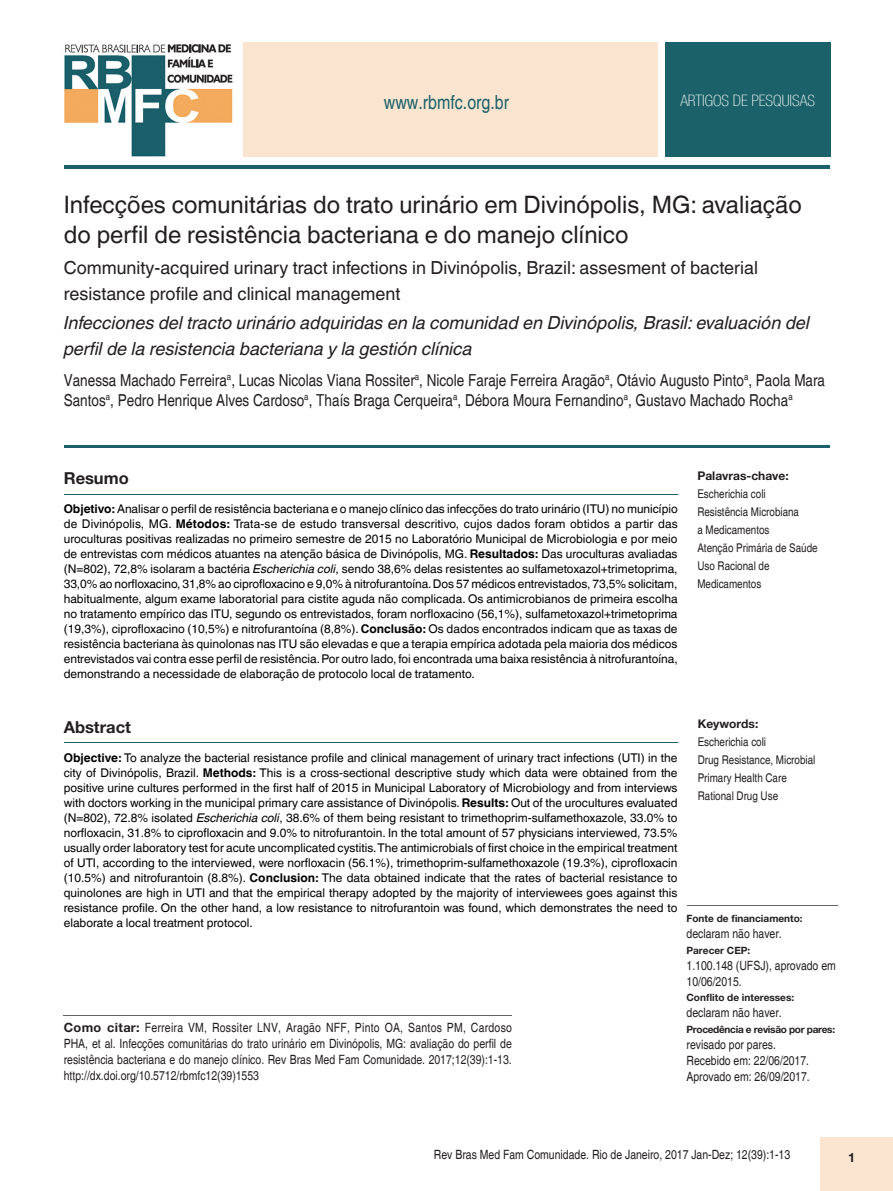
<style>
.page{position:relative;width:893px;height:1191px;background:#fff}
.page>*{position:absolute;margin:0;border:0;box-sizing:border-box;transform-origin:0 0}
.Título{font:24px/30px "Helvetica World";color:#231f20}
.Instituição{font:condensed 19.5px "Helvetica";color:#1a6169}
.Titulo_traduzido_3{font:italic 18px/25.5px "Helvetica World";color:#231f20}
.Titulo_traduzido{font:18px/25.5px "Helvetica World";color:#231f20}
.Autor{font:condensed 16.5px/19.8px "Helvetica";color:#231f20}
.RESUMO{font:700 16.5px "Helvetica Neue";color:#231f20}
.Instituição-2{font:100 condensed 15.75px "Helvetica Neue LT Com";color:#fff}
.Instituição-3{font:condensed 12.75px/15.9px "Helvetica";color:#231f20;text-align:justify}
.Instituição-4{font:700 12.75px "Helvetica Neue";color:#231f20}
.Abstract{font:12px/15px "Helvetica World";color:#000;text-align:justify}
.Key_words{font:condensed 12px/18px "Helvetica";color:#231f20}
.Key_words-2{font:700 12px "Helvetica Neue";color:#231f20}
.Instituição-5{font:700 10.05px "Helvetica Neue";color:#231f20}
.Instituição-6{font:700 10.05px "Helvetica Neue";letter-spacing:-.03em;color:#231f20}
.s1{font-weight:700}
.s2{font-style:italic}
.s3{font-family:"Helvetica Neue";font-weight:700;font-stretch:normal}
</style>
<div class="page">
<div style="left:821px;top:1137px;width:72px;height:54px;background:#fbe5d0"></div>
<hr style="left:64px;top:165px;width:765px;height:4px;background:#1a6169">
<div style="left:243px;top:43px;width:414px;height:114px;background:#fbe5d0"></div>
<div style="left:665px;top:43px;width:165px;height:114px;background:#1a6169"></div>
<img style="left:64px;top:44px;width:169px;height:113px">
<hr style="left:64px;top:445px;width:765px;height:2px;background:#1a6169">
<hr style="left:64px;top:494px;width:614px;height:1px;background:#1a6169">
<hr style="left:64px;top:742px;width:614px;height:1px;background:#1a6169">
<hr style="left:64px;top:1015px;width:448px;height:1px;background:#636366">
<hr style="left:687px;top:905px;width:151px;height:1px;background:#636366">
<p class="Instituição" style="left:384px;top:90px;width:127px">www.rbmfc.org.br</p>
<p class="Instituição-2" style="left:680px;top:92px;width:136px">ARTIGOS DE PESQUISAS</p>
<p class="Título" style="left:64px;top:190px;width:739px">Infecções comunitárias do trato urinário em Divinópolis, MG: avaliação do perfil de resistência bacteriana e do manejo clínico</p>
<p class="Titulo_traduzido" style="left:64px;top:255px;width:696px">Community-acquired urinary tract infections in Divinópolis, Brazil: assesment of bacterial resistance profile and clinical management</p>
<p class="Titulo_traduzido_3" style="left:64px;top:310px;width:748px">Infecciones del tracto urinário adquiridas en la comunidad en Divinópolis, Brasil: evaluación del perfil de la resistencia bacteriana y la gestión clínica</p>
<p class="Autor" style="left:64px;top:370px;width:763px">Vanessa Machado Ferreira<sup>a</sup>, Lucas Nicolas Viana Rossiter<sup>a</sup>, Nicole Faraje Ferreira Aragão<sup>a</sup>, Otávio Augusto Pinto<sup>a</sup>, Paola Mara<br>Santos<sup>a</sup>, Pedro Henrique Alves Cardoso<sup>a</sup>, Thaís Braga Cerqueira<sup>a</sup>, Débora Moura Fernandino<sup>a</sup>, Gustavo Machado Rocha<sup>a</sup></p>
<p class="RESUMO" style="left:64px;top:468px;width:67px">Resumo</p>
<p class="Key_words-2" style="left:697px;top:468px;width:93px">Palavras-chave:</p>
<p class="Key_words" style="left:697px;top:484px;width:70px">Escherichia coli</p>
<p class="Key_words" style="left:697px;top:502px;width:103px">Resistência Microbiana a Medicamentos</p>
<p class="Key_words" style="left:697px;top:538px;width:122px">Atenção Primária de Saúde</p>
<p class="Key_words" style="left:697px;top:556px;width:74px">Uso Racional de<br>Medicamentos</p>
<p class="Abstract" style="left:64px;top:501px;width:615px"><span class="s1">Objetivo:</span> Analisar o perfil de resistência bacteriana e o manejo clínico das infecções do trato urinário (ITU) no município de Divinópolis, MG. <span class="s1">Métodos:</span> Trata-se de estudo transversal descritivo, cujos dados foram obtidos a partir das uroculturas positivas realizadas no primeiro semestre de 2015 no Laboratório Municipal de Microbiologia e por meio de entrevistas com médicos atuantes na atenção básica de Divinópolis, MG. <span class="s1">Resultados:</span> Das uroculturas avaliadas (N=802), 72,8% isolaram a bactéria <span class="s2">Escherichia coli</span>, sendo 38,6% delas resistentes ao sulfametoxazol+trimetoprima, 33,0% ao norfloxacino, 31,8% ao ciprofloxacino e 9,0% à nitrofurantoína. Dos 57 médicos entrevistados, 73,5% solicitam, habitualmente, algum exame laboratorial para cistite aguda não complicada. Os antimicrobianos de primeira escolha no tratamento empírico das ITU, segundo os entrevistados, foram norfloxacino (56,1%), sulfametoxazol+trimetoprima (19,3%), ciprofloxacino (10,5%) e nitrofurantoína (8,8%). <span class="s1">Conclusão:</span> Os dados encontrados indicam que as taxas de resistência bacteriana às quinolonas nas ITU são elevadas e que a terapia empírica adotada pela maioria dos médicos entrevistados vai contra esse perfil de resistência. Por outro lado, foi encontrada uma baixa resistência à nitrofurantoína, demonstrando a necessidade de elaboração de protocolo local de tratamento.</p>
<p class="RESUMO" style="left:64px;top:716px;width:69px">Abstract</p>
<p class="Key_words-2" style="left:698px;top:716px;width:62px">Keywords:</p>
<p class="Key_words" style="left:698px;top:733px;width:70px">Escherichia coli</p>
<p class="Key_words" style="left:698px;top:751px;width:119px">Drug Resistance, Microbial</p>
<p class="Key_words" style="left:698px;top:769px;width:91px">Primary Health Care</p>
<p class="Key_words" style="left:698px;top:787px;width:82px">Rational Drug Use</p>
<p class="Abstract" style="left:64px;top:750px;width:615px"><span class="s1">Objective:</span> To analyze the bacterial resistance profile and clinical management of urinary tract infections (UTI) in the city of Divinópolis, Brazil. <span class="s1">Methods:</span> This is a cross-sectional descriptive study which data were obtained from the positive urine cultures performed in the first half of 2015 in Municipal Laboratory of Microbiology and from interviews with doctors working in the municipal primary care assistance of Divinópolis. <span class="s1">Results:</span> Out of the urocultures evaluated (N=802), 72.8% isolated <span class="s2">Escherichia coli</span>, 38.6% of them being resistant to trimethoprim-sulfamethoxazole, 33.0% to norfloxacin, 31.8% to ciprofloxacin and 9.0% to nitrofurantoin. In the total amount of 57 physicians interviewed, 73.5% usually order laboratory test for acute uncomplicated cystitis. The antimicrobials of first choice in the empirical treatment of UTI, according to the interviewed, were norfloxacin (56.1%), trimethoprim-sulfamethoxazole (19.3%), ciprofloxacin (10.5%) and nitrofurantoin (8.8%). <span class="s1">Conclusion:</span> The data obtained indicate that the rates of bacterial resistance to quinolones are high in UTI and that the empirical therapy adopted by the majority of interviewees goes against this resistance profile. On the other hand, a low resistance to nitrofurantoin was found, which demonstrates the need to elaborate a local treatment protocol.</p>
<p class="Instituição-5" style="left:686px;top:912px;width:118px">Fonte de financiamento:</p>
<p class="Instituição-3" style="left:686px;top:925px;width:97px">declaram não haver.</p>
<p class="Instituição-5" style="left:686px;top:944px;width:65px">Parecer CEP:</p>
<p class="Instituição-3" style="left:686px;top:957px;width:151px">1.100.148 (UFSJ), aprovado em<br>10/06/2015.</p>
<p class="Instituição-5" style="left:686px;top:991px;width:109px">Conflito de interesses:</p>
<p class="Instituição-3" style="left:686px;top:1005px;width:97px">declaram não haver.</p>
<p class="Instituição-6" style="left:686px;top:1023px;width:150px">Procedência e revisão por pares:</p>
<p class="Instituição-3" style="left:686px;top:1036px;width:91px">revisado por pares.</p>
<p class="Instituição-3" style="left:686px;top:1052px;width:124px">Recebido em: 22/06/2017.</p>
<p class="Instituição-3" style="left:686px;top:1068px;width:125px">Aprovado em: 26/09/2017.</p>
<p class="Instituição-3" style="left:64px;top:1019px;width:450px"><span class="s3">Como citar:</span> Ferreira VM, Rossiter LNV, Aragão NFF, Pinto OA, Santos PM, Cardoso PHA, et al. Infecções comunitárias do trato urinário em Divinópolis, MG: avaliação do perfil de resistência bacteriana e do manejo clínico. Rev Bras Med Fam Comunidade. 2017;12(39):1-13. http://dx.doi.org/10.5712/rbmfc12(39)1553</p>
<p class="Instituição-3" style="left:434px;top:1146px;width:358px">Rev Bras Med Fam Comunidade. Rio de Janeiro, 2017 Jan-Dez; 12(39):1-13</p>
<p class="Instituição-4" style="left:848px;top:1149px;width:9px">1</p>
</div>
